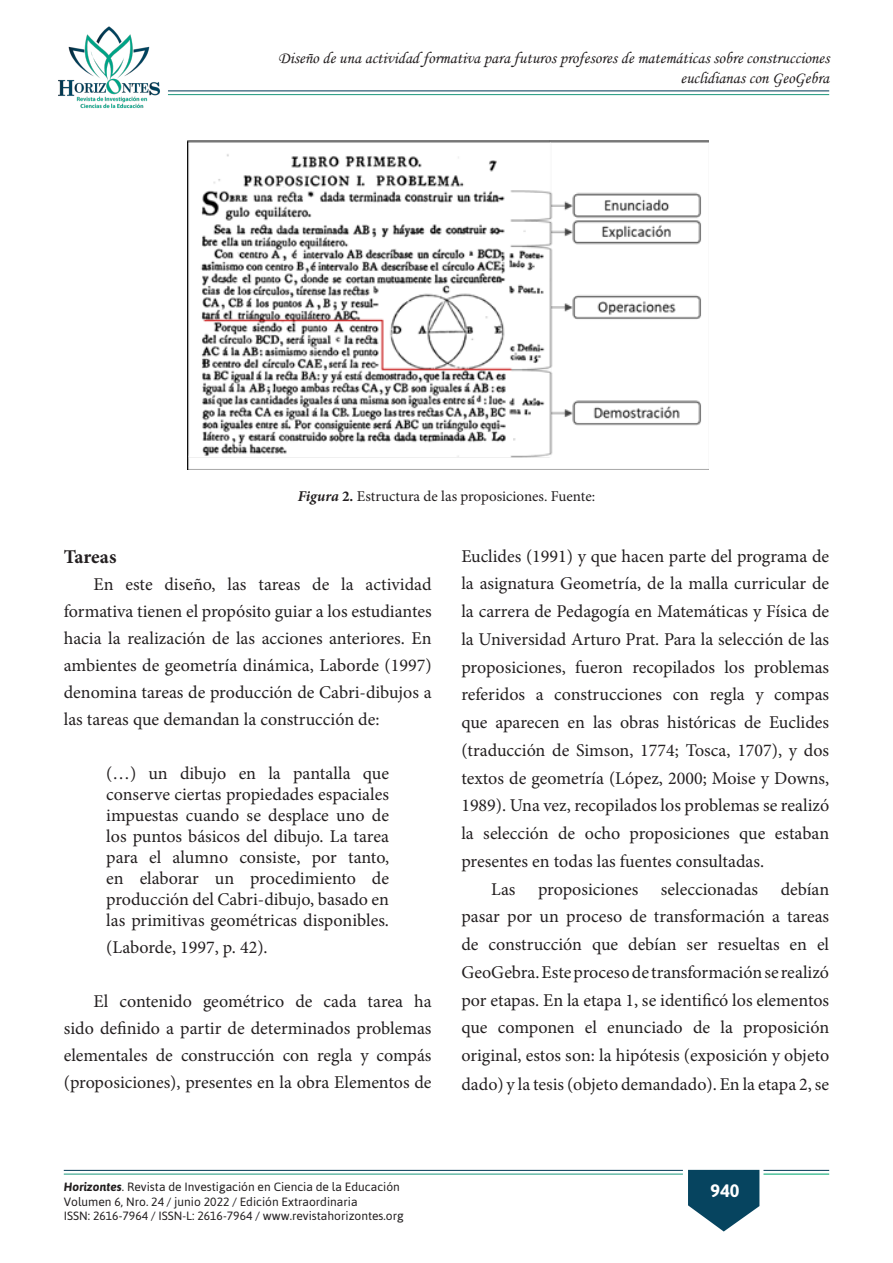
<style>
.page{position:relative;width:893px;height:1263px;background:#fff}
.page>*{position:absolute;margin:0;border:0;box-sizing:border-box;transform-origin:0 0}
.Titulo_Interno{font:700 19.5px "Minion Pro";letter-spacing:-.005em;color:#231f20}
.t1{font:18px/27.8px "Minion Pro";color:#231f20;text-align:justify}
.t2{font:700 18px "Asap";color:#fff}
.t3{font:16.5px/19.5px "Monotype Corsiva";color:#231f20;text-align:right}
.t4{font:15px "Minion Pro";color:#231f20}
.t5{font:12px/14.4px "Asap";color:#231f20}
.s1{font-weight:700;font-style:italic}
.s2{font-weight:700}
</style>
<div class="page">
<img style="left:58px;top:26px;width:113px;height:83px">
<hr style="left:168px;top:94px;width:661px;height:1px;background:#259c81">
<hr style="left:168px;top:90px;width:661px;height:1px;background:#0a405b">
<svg style="left:688px;top:1170px;width:71px;height:61px"></svg>
<hr style="left:64px;top:1173px;width:619px;height:1px;background:#259c81">
<hr style="left:64px;top:1170px;width:619px;height:1px;background:#0a405b">
<hr style="left:763px;top:1173px;width:66px;height:1px;background:#00a66e">
<hr style="left:763px;top:1170px;width:66px;height:1px;background:#0a405b">
<img style="left:187px;top:140px;width:522px;height:329px">
<p class="t3" style="left:278px;top:49px;width:553px">Diseño de una actividad formativa para futuros profesores de matemáticas sobre construcciones euclidianas con GeoGebra</p>
<p class="t4" style="left:298px;top:486px;width:299px"><span class="s1">Figura</span> <span class="s2">2.</span> Estructura de las proposiciones. Fuente:</p>
<p class="Titulo_Interno" style="left:64px;top:543px;width:54px">Tareas</p>
<p class="t1" style="left:64px;top:571px;width:369px;line-height:27px;text-indent:30px">En este diseño, las tareas de la actividad formativa tienen el propósito guiar a los estudiantes hacia la realización de las acciones anteriores. En ambientes de geometría dinámica, Laborde (1997) denomina tareas de producción de Cabri-dibujos a las tareas que demandan la construcción de:</p>
<p class="t1" style="left:106px;top:763px;width:284px;line-height:21px">(…) un dibujo en la pantalla que conserve ciertas propiedades espaciales impuestas cuando se desplace uno de los puntos básicos del dibujo. La tarea para el alumno consiste, por tanto, en elaborar un procedimiento de producción del Cabri-dibujo, basado en las primitivas geométricas disponibles.</p>
<p class="t1" style="left:106px;top:933px;width:163px">(Laborde, 1997, p. 42).</p>
<p class="t1" style="left:64px;top:988px;width:369px;line-height:27px;text-indent:30px">El contenido geométrico de cada tarea ha sido definido a partir de determinados problemas elementales de construcción con regla y compás (proposiciones), presentes en la obra Elementos de</p>
<p class="t1" style="left:461px;top:542px;width:369px">Euclides (1991) y que hacen parte del programa de la asignatura Geometría, de la malla curricular de la carrera de Pedagogía en Matemáticas y Física de la Universidad Arturo Prat. Para la selección de las proposiciones, fueron recopilados los problemas referidos a construcciones con regla y compas que aparecen en las obras históricas de Euclides (traducción de Simson, 1774; Tosca, 1707), y dos textos de geometría (López, 2000; Moise y Downs, 1989). Una vez, recopilados los problemas se realizó la selección de ocho proposiciones que estaban presentes en todas las fuentes consultadas.</p>
<p class="t1" style="left:491px;top:875px;width:26px">Las</p>
<p class="t1" style="left:538px;top:875px;width:102px">proposiciones</p>
<p class="t1" style="left:461px;top:875px;width:369px;text-indent:199px">seleccionadas debían pasar por un proceso de transformación a tareas de construcción que debían ser resueltas en el GeoGebra. Este proceso de transformación se realizó por etapas. En la etapa 1, se identificó los elementos que componen el enunciado de la proposición original, estos son: la hipótesis (exposición y objeto dado) y la tesis (objeto demandado). En la etapa 2, se</p>
<p class="t5" style="left:64px;top:1180px;width:341px"><span class="s1">Horizontes</span>. Revista de Investigación en Ciencia de la Educación<br>Volumen 6, Nro. 24 / junio 2022 / Edición Extraordinaria<br>ISSN: 2616-7964 / ISSN-L: 2616-7964 / www.revistahorizontes.org</p>
<p class="t2" style="left:711px;top:1180px;width:30px">940</p>
</div>
